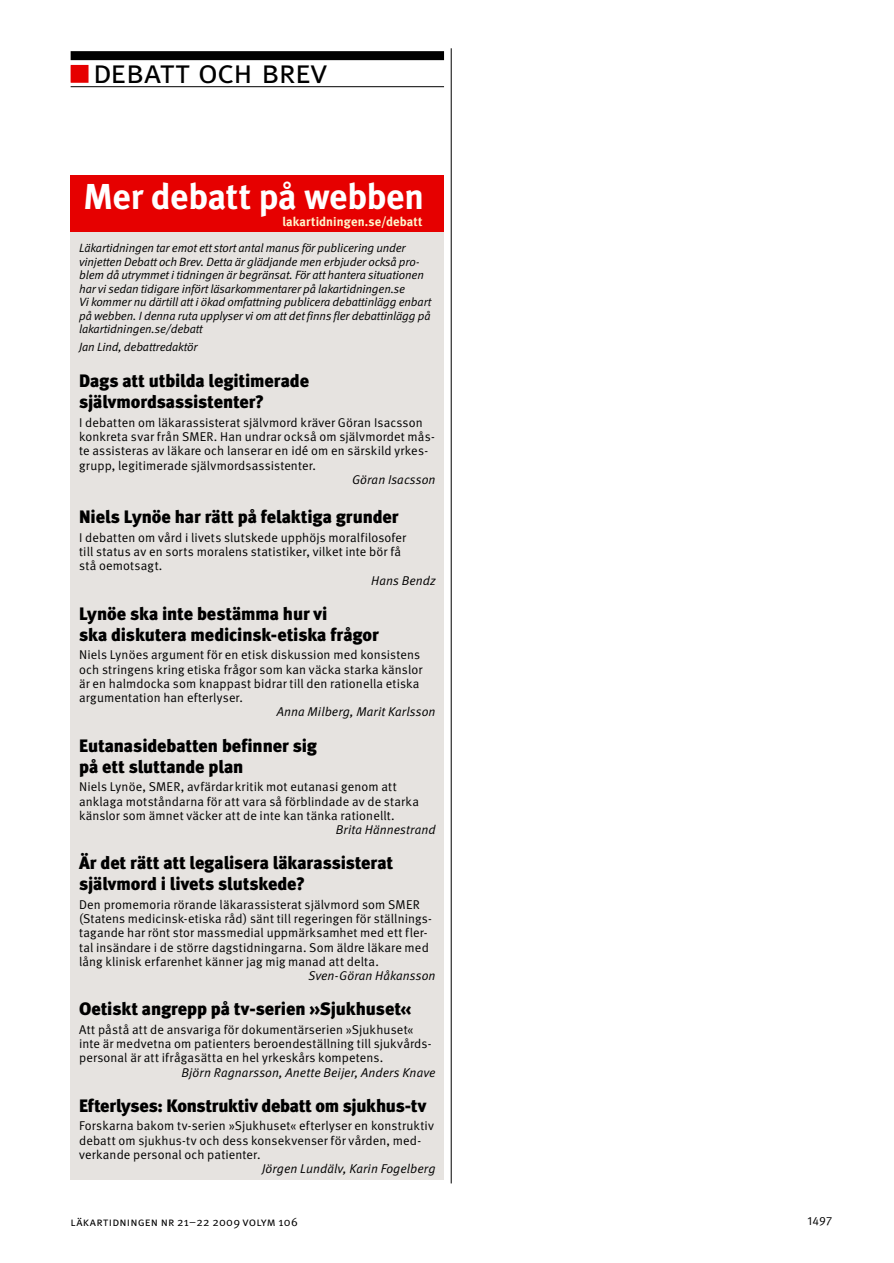
<style>
.page{position:relative;width:894px;height:1263px;background:#fff}
.page>*{position:absolute;margin:0;border:0;box-sizing:border-box;transform-origin:0 0}
.t1{font:36px "Meta LT Bold";letter-spacing:-.01em;color:#fff}
.t2{font:33px "Meta LT Normal Small Caps";letter-spacing:-.025em;color:#000}
.t3{font:18px/21px "Meta LT Black";letter-spacing:-.01em;color:#000}
.t4{font:12.75px/14.2px "Meta LT Normal";letter-spacing:.01em;color:#000}
.t5{font:italic 12.75px "Meta LT Normal";letter-spacing:.005em;color:#000}
.t6{font:12.75px "Meta LT Bold";letter-spacing:.01em;color:#fff7cc}
.t7{font:italic 12px/13.5px "Meta LT Normal";letter-spacing:-.01em;color:#000}
.t8{font:12px "Meta LT Normal Small Caps";letter-spacing:.02em;color:#000}
.t9{font:12px "Meta LT Normal Utilities";color:#000}
.s1{color:#e60000}
</style>
<div class="page">
<div style="left:71px;top:51px;width:373px;height:9px;background:#000"></div>
<hr style="left:71px;top:86px;width:373px;height:1px;background:#000">
<div style="left:71px;top:65px;width:17px;height:18px;border:2px solid #e60000"></div>
<div style="left:71px;top:175px;width:373px;height:1005px;background:#e6e3e0"></div>
<div style="left:71px;top:175px;width:373px;height:56px;background:#e60000"></div>
<hr style="left:451px;top:48px;width:1px;height:1135px;background:#000">
<h2 class="t2" style="left:71px;top:52px;width:257px"><span class="s1">■</span> debatt och brev</h2>
<h1 class="t1" style="left:83px;top:175px;width:342px">Mer debatt på webben</h1>
<p class="t7" style="left:79px;top:241px;width:353px">Läkartidningen tar emot ett stort antal manus för publicering under vinjetten Debatt och Brev. Detta är glädjande men erbjuder också pro&shy;blem då utrymmet i tidningen är begränsat. För att hantera situationen har vi sedan tidigare infört läsarkommentarer på lakartidningen.se<br>Vi kommer nu därtill att i ökad omfattning publicera debattinlägg enbart på webben. I denna ruta upplyser vi om att det finns fler debattinlägg på lakartidningen.se/debatt</p>
<p class="t7" style="left:79px;top:340px;width:120px">Jan Lind, debattredaktör</p>
<h3 class="t3" style="left:79px;top:370px;width:231px">Dags att utbilda legitimerade självmordsassistenter?</h3>
<p class="t4" style="left:79px;top:415px;width:357px">I debatten om läkarassisterat självmord kräver Göran Isacsson konkreta svar från SMER. Han undrar också om självmordet mås&shy;te assisteras av läkare och lanserar en idé om en särskild yrkes&shy;grupp, legitimerade självmordsassistenter.</p>
<p class="t5" style="left:352px;top:472px;width:85px">Göran Isacsson</p>
<h3 class="t3" style="left:79px;top:506px;width:321px">Niels Lynöe har rätt på felaktiga grunder</h3>
<p class="t4" style="left:79px;top:530px;width:328px">I debatten om vård i livets slutskede upphöjs moralfilosofer till status av en sorts moralens statistiker, vilket inte bör få stå oemotsagt.</p>
<p class="t5" style="left:371px;top:573px;width:66px">Hans Bendz</p>
<h3 class="t3" style="left:79px;top:603px;width:301px">Lynöe ska inte bestämma hur vi<br>ska diskutera medicinsk-etiska frågor</h3>
<p class="t4" style="left:79px;top:647px;width:344px">Niels Lynöes argument för en etisk diskussion med konsistens och stringens kring etiska frågor som kan väcka starka känslor är en halmdocka som knappast bidrar till den rationella etiska argumentation han efterlyser.</p>
<p class="t5" style="left:277px;top:704px;width:160px">Anna Milberg, Marit Karlsson</p>
<h3 class="t3" style="left:79px;top:734px;width:239px">Eutanasidebatten befinner sig på ett sluttande plan</h3>
<p class="t4" style="left:79px;top:779px;width:341px">Niels Lynöe, SMER, avfärdar kritik mot eutanasi genom att anklaga motståndarna för att vara så förblindade av de starka känslor som ämnet väcker att de inte kan tänka rationellt.</p>
<p class="t5" style="left:336px;top:822px;width:101px">Brita Hännestrand</p>
<h3 class="t3" style="left:79px;top:852px;width:315px">Är det rätt att legalisera läkarassisterat självmord i livets slutskede?</h3>
<p class="t4" style="left:79px;top:897px;width:354px">Den promemoria rörande läkarassisterat självmord som SMER (Statens medicinsk-etiska råd) sänt till regeringen för ställnings&shy;tagande har rönt stor massmedial uppmärksamhet med ett fler&shy;tal insändare i de större dagstidningarna. Som äldre läkare med lång klinisk erfarenhet känner jag mig manad att delta.</p>
<p class="t5" style="left:308px;top:968px;width:129px">Sven-Göran Håkansson</p>
<h3 class="t3" style="left:79px;top:998px;width:333px">Oetiskt angrepp på tv-serien »Sjukhuset«</h3>
<p class="t4" style="left:79px;top:1022px;width:354px">Att påstå att de ansvariga för dokumentärserien »Sjukhuset« inte är medvetna om patienters beroendeställning till sjukvårds&shy;personal är att ifrågasätta en hel yrkeskårs kompetens.</p>
<p class="t5" style="left:181px;top:1064px;width:255px">Björn Ragnarsson, Anette Beijer, Anders Knave</p>
<h3 class="t3" style="left:79px;top:1094px;width:348px">Efterlyses: Konstruktiv debatt om sjukhus-tv</h3>
<p class="t4" style="left:79px;top:1118px;width:356px">Forskarna bakom tv-serien »Sjukhuset« efterlyser en konstruktiv debatt om sjukhus-tv och dess konsekvenser för vården, med&shy;verkande personal och patienter.</p>
<p class="t5" style="left:262px;top:1161px;width:175px">Jörgen Lundälv, Karin Fogelberg</p>
<p class="t6" style="left:282px;top:214px;width:142px">lakartidningen.se/debatt</p>
<p class="t8" style="left:71px;top:1214px;width:229px">läkartidningen nr 21–22 2009 volym 106</p>
<p class="t9" style="left:807px;top:1214px;width:26px">1497</p>
</div>
